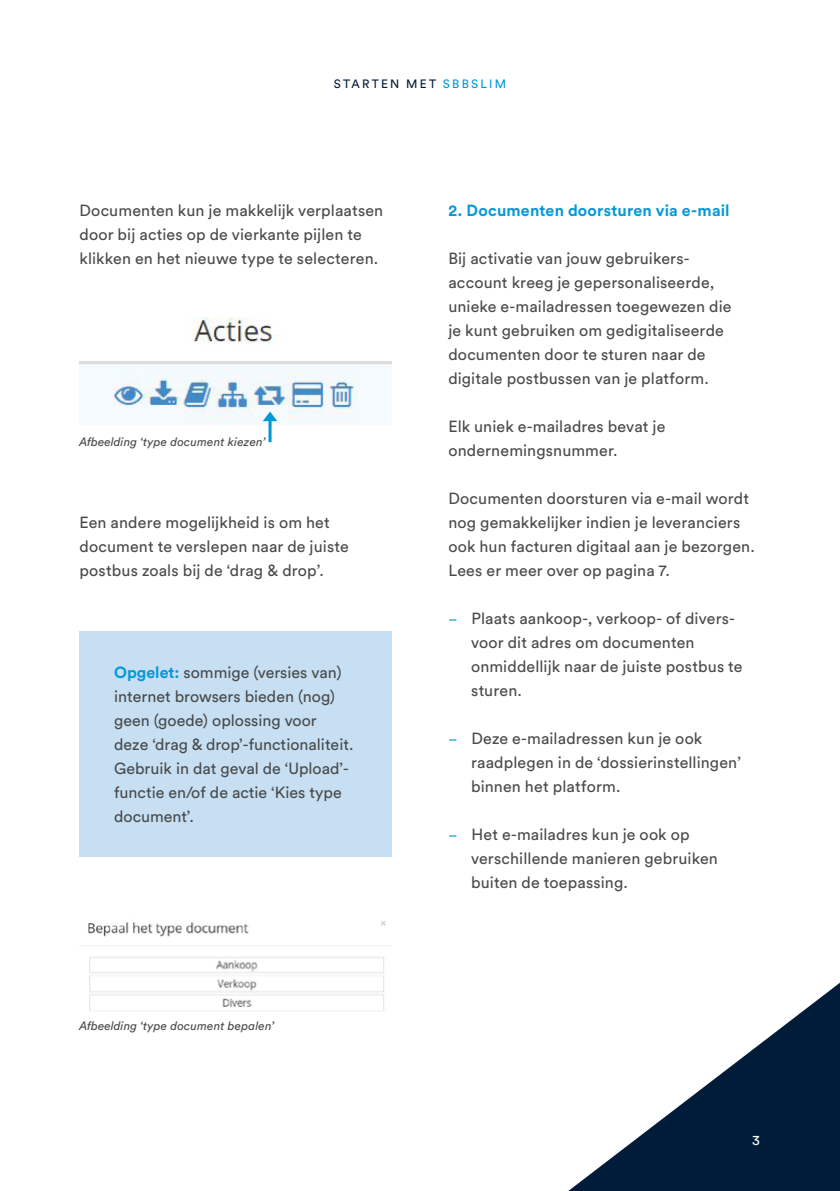
<style>
.page{position:relative;width:840px;height:1191px;background:#fff}
.page>*{position:absolute;margin:0;border:0;box-sizing:border-box;transform-origin:0 0}
.t1{font:16px/24px "Circular Std";letter-spacing:.01em;color:#4a4a49}
.t2{font:700 16px "Circular Std";letter-spacing:.01em;color:#0698d6}
.t3{font:14px "Circular Std";color:#fefefe}
.t4{font:italic 12px "Circular Std";letter-spacing:.01em;color:#4a4a49}
.t5{font:12px "Circular Std";letter-spacing:.185em;color:#001c38}
.s1{color:#0099d5}
.s2{font-weight:700;color:#0698d6}
.s3{font-size:14px;color:#0698d6}
</style>
<div class="page">
<svg style="left:568px;top:983px;width:271px;height:208px"></svg>
<div style="left:79px;top:631px;width:312px;height:225px;background:#c6dff3"></div>
<img style="left:88px;top:921px;width:298px;height:90px">
<img style="left:79px;top:318px;width:312px;height:107px">
<hr style="left:268px;top:416px;width:3px;height:26px;background:#0099d5">
<svg style="left:262px;top:411px;width:15px;height:10px"></svg>
<p class="t5" style="left:333px;top:76px;width:174px">STARTEN MET <span class="s1">SBBSLIM</span></p>
<p class="t1" style="left:79px;top:198px;width:305px">Documenten kun je makkelijk verplaatsen door bij acties op de vierkante pijlen te klikken en het nieuwe type te selecteren.</p>
<p class="t4" style="left:79px;top:434px;width:187px">Afbeelding ‘type document kiezen’</p>
<p class="t1" style="left:79px;top:510px;width:271px">Een andere mogelijkheid is om het document te verslepen naar de juiste postbus zoals bij de ‘drag &amp; drop’.</p>
<p class="t1" style="left:114px;top:660px;width:241px"><span class="s2">Opgelet:</span> sommige (versies van) internet browsers bieden (nog) geen (goede) oplossing voor deze ‘drag &amp; drop’-functionaliteit.<br>Gebruik in dat geval de ‘Upload’- functie en/of de actie ‘Kies type document’.</p>
<p class="t4" style="left:79px;top:1019px;width:196px">Afbeelding ‘type document bepalen’</p>
<p class="t2" style="left:448px;top:200px;width:282px">2. Documenten doorsturen via e-mail</p>
<p class="t1" style="left:448px;top:246px;width:284px">Bij activatie van jouw gebruikers&shy;account kreeg je gepersonaliseerde, unieke e-mailadressen toegewezen die je kunt gebruiken om gedigitaliseerde documenten door te sturen naar de digitale postbussen van je platform.</p>
<p class="t1" style="left:448px;top:414px;width:218px">Elk uniek e-mailadres bevat je ondernemingsnummer.</p>
<p class="t1" style="left:448px;top:486px;width:308px">Documenten doorsturen via e-mail wordt nog gemakkelijker indien je leveranciers ook hun facturen digitaal aan je bezorgen.<br>Lees er meer over op pagina 7.</p>
<p class="t1" style="left:471px;top:606px;width:273px;text-indent:-23px"><span class="s3">–</span> Plaats aankoop-, verkoop- of divers&shy;voor dit adres om documenten onmiddellijk naar de juiste postbus te sturen.</p>
<p class="t1" style="left:471px;top:726px;width:271px;text-indent:-23px"><span class="s3">–</span> Deze e-mailadressen kun je ook raadplegen in de ‘dossierinstellingen’ binnen het platform.</p>
<p class="t1" style="left:471px;top:822px;width:248px;text-indent:-23px"><span class="s3">–</span> Het e-mailadres kun je ook op verschillende manieren gebruiken buiten de toepassing.</p>
<p class="t3" style="left:751px;top:1131px;width:9px">3</p>
</div>
